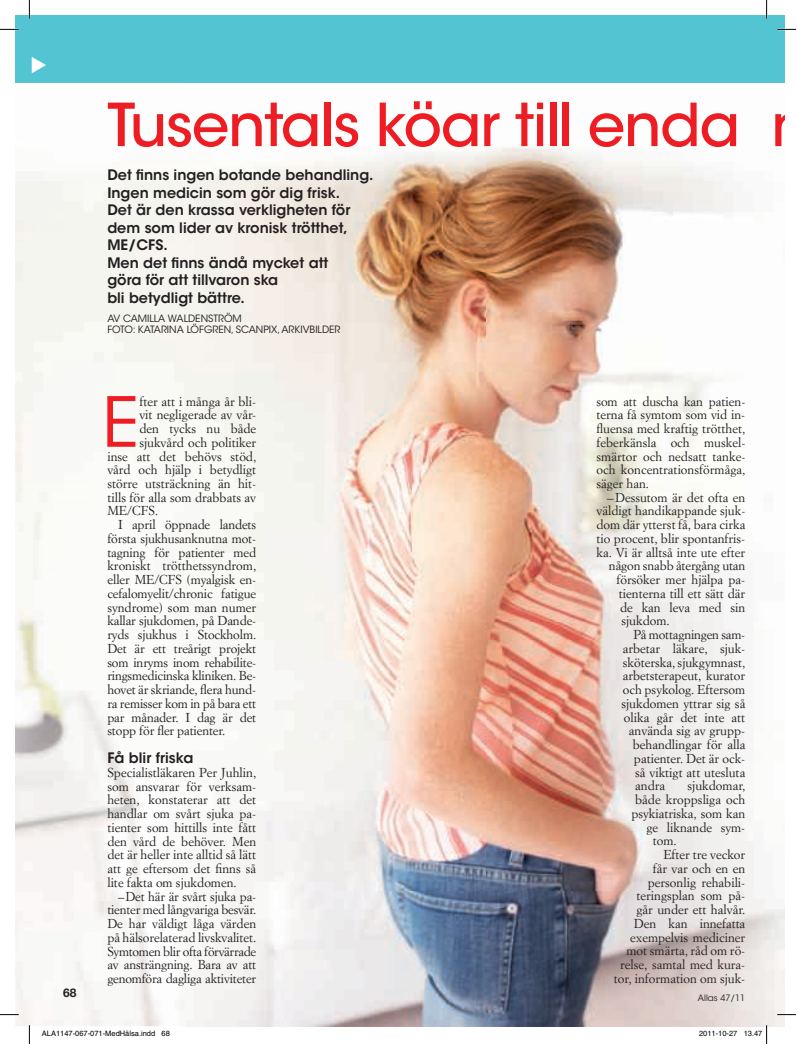
<style>
.page{position:relative;width:796px;height:1044px;background:#fff}
.page>*{position:absolute;margin:0;border:0;box-sizing:border-box;transform-origin:0 0}
.t1{font:68.5px "ITC Avant Garde Std";color:#ee1d23}
.t2{font:500 58.75px "ITC Avant Garde Std";letter-spacing:-.02em;color:#ee1d23}
.t3{font:600 14.38px/17.5px "ITC Avant Garde Std";color:#231f20}
.t4{font:12.75px/13.8px "Simoncini Garamond Std";color:#231f20;text-align:justify}
.t5{font:700 12px "Helvetica Neue LT Std";color:#231f20}
.t6{font:10px/10.6px "ITC Avant Garde Std";color:#231f20}
.t7{font:8.75px "ITC Avant Garde Std";color:#231f20}
.t8{font:7.5px "Helvetica";color:#000}
</style>
<div class="page">
<img style="left:15px;top:147px;width:770px;height:879px">
<div style="left:15px;top:15px;width:769px;height:67px;background:#53c5d2"></div>
<svg style="left:0;top:29px;width:19px;height:1px"></svg>
<svg style="left:777px;top:29px;width:19px;height:1px"></svg>
<svg style="left:0;top:1014px;width:19px;height:1px"></svg>
<svg style="left:777px;top:1014px;width:19px;height:1px"></svg>
<svg style="left:29px;top:0;width:1px;height:19px"></svg>
<svg style="left:29px;top:1025px;width:1px;height:19px"></svg>
<svg style="left:766px;top:0;width:1px;height:19px"></svg>
<svg style="left:744px;top:1025px;width:23px;height:19px"></svg>
<p class="t2" style="left:107px;top:103px;width:634px">Tusentals köar till enda</p>
<p class="t5" style="left:63px;top:986px;width:15px">68</p>
<p class="t3" style="left:107px;top:168px;width:268px">Det finns ingen botande behandling.<br>Ingen medicin som gör dig frisk.<br>Det är den krassa verkligheten för dem som lider av kronisk trötthet,<br>ME/CFS.<br>Men det finns ändå mycket att<br>göra för att tillvaron ska<br>bli betydligt bättre.</p>
<p class="t6" style="left:107px;top:314px;width:235px">AV CAMILLA WALDENSTRÖM<br>FOTO: KATARINA LÖFGREN, SCANPIX, ARKIVBILDER</p>
<p class="t1" style="left:102px;top:383px;width:39px">E</p>
<p class="t4" style="left:139px;top:395px;width:118px">fter att i många år bli-</p>
<p class="t4" style="left:139px;top:409px;width:118px">vit negligerade av vår-</p>
<p class="t4" style="left:139px;top:423px;width:118px">den tycks nu både</p>
<p class="t4" style="left:139px;top:436px;width:118px">sjukvård och politiker</p>
<p class="t4" style="left:107px;top:450px;width:150px">inse att det behövs stöd,</p>
<p class="t4" style="left:107px;top:464px;width:150px">vård och hjälp i betydligt</p>
<p class="t4" style="left:107px;top:478px;width:150px">större utsträckning än hit-</p>
<p class="t4" style="left:107px;top:491px;width:150px">tills för alla som drabbats av</p>
<p class="t4" style="left:107px;top:505px;width:52px">ME/CFS.</p>
<p class="t4" style="left:118px;top:519px;width:140px">I april öppnade landets</p>
<p class="t4" style="left:107px;top:533px;width:150px">första sjukhusanknutna mot-</p>
<p class="t4" style="left:107px;top:546px;width:150px">tagning för patienter med</p>
<p class="t4" style="left:107px;top:560px;width:150px">kroniskt trötthetssyndrom,</p>
<p class="t4" style="left:107px;top:574px;width:150px">eller ME/CFS (myalgisk en-</p>
<p class="t4" style="left:107px;top:588px;width:150px">cefalomyelit/chronic fatigue</p>
<p class="t4" style="left:107px;top:601px;width:150px">syndrome) som man numer</p>
<p class="t4" style="left:107px;top:615px;width:150px">kallar sjukdomen, på Dande-</p>
<p class="t4" style="left:107px;top:629px;width:150px">ryds sjukhus i Stockholm.</p>
<p class="t4" style="left:107px;top:642px;width:150px">Det är ett treårigt projekt</p>
<p class="t4" style="left:107px;top:656px;width:150px">som inryms inom rehabilite-</p>
<p class="t4" style="left:107px;top:670px;width:150px">ringsmedicinska kliniken. Be-</p>
<p class="t4" style="left:107px;top:684px;width:150px">hovet är skriande, flera hund-</p>
<p class="t4" style="left:107px;top:697px;width:150px">ra remisser kom in på bara ett</p>
<p class="t4" style="left:107px;top:711px;width:150px">par månader. I dag är det</p>
<p class="t4" style="left:107px;top:725px;width:119px">stopp för fler patienter.</p>
<p class="t3" style="left:107px;top:750px;width:88px">Få blir friska</p>
<p class="t4" style="left:107px;top:766px;width:150px">Specialistläkaren Per Juhlin, som ansvarar för verksam&shy;heten, konstaterar att det handlar om svårt sjuka pa&shy;tienter som hittills inte fått den vård de behöver. Men det är heller inte alltid så lätt att ge eftersom det finns så lite fakta om sjukdomen.</p>
<p class="t4" style="left:107px;top:890px;width:150px;text-indent:11px">– Det här är svårt sjuka pa&shy;tienter med långvariga besvär.<br>De har väldigt låga värden på hälsorelaterad livskvalitet.<br>Symtomen blir ofta förvärrade av ansträngning. Bara av att genomföra dagliga aktiviteter</p>
<p class="t4" style="left:596px;top:395px;width:150px">som att duscha kan patien&shy;terna få symtom som vid in&shy;fluensa med kraftig trötthet, feberkänsla och muskel&shy;smärtor och nedsatt tanke&shy;och koncentrationsförmåga, säger han.</p>
<p class="t4" style="left:607px;top:491px;width:140px">– Dessutom är det ofta en</p>
<p class="t4" style="left:596px;top:505px;width:150px">väldigt handikappande sjuk-</p>
<p class="t4" style="left:596px;top:519px;width:150px">dom där ytterst få, bara cirka</p>
<p class="t4" style="left:596px;top:533px;width:150px">tio procent, blir spontanfris-</p>
<p class="t4" style="left:596px;top:546px;width:150px">ka. Vi är alltså inte ute efter</p>
<p class="t4" style="left:609px;top:560px;width:138px">någon snabb återgång utan</p>
<p class="t4" style="left:616px;top:574px;width:130px">försöker mer hjälpa pa-</p>
<p class="t4" style="left:619px;top:588px;width:128px">tienterna till ett sätt där</p>
<p class="t4" style="left:620px;top:601px;width:127px">de kan leva med sin</p>
<p class="t4" style="left:621px;top:615px;width:50px">sjukdom.</p>
<p class="t4" style="left:633px;top:629px;width:113px">På mottagningen sam-</p>
<p class="t4" style="left:623px;top:642px;width:124px">arbetar läkare, sjuk-</p>
<p class="t4" style="left:623px;top:656px;width:124px">sköterska, sjukgymnast,</p>
<p class="t4" style="left:623px;top:670px;width:124px">arbetsterapeut, kurator</p>
<p class="t4" style="left:623px;top:684px;width:124px">och psykolog. Eftersom</p>
<p class="t4" style="left:621px;top:697px;width:125px">sjukdomen yttrar sig så</p>
<p class="t4" style="left:624px;top:711px;width:123px">olika går det inte att</p>
<p class="t4" style="left:629px;top:725px;width:118px">använda sig av grupp-</p>
<p class="t4" style="left:633px;top:739px;width:114px">behandlingar för alla</p>
<p class="t4" style="left:634px;top:752px;width:113px">patienter. Det är ock-</p>
<p class="t4" style="left:635px;top:766px;width:112px">så viktigt att utesluta</p>
<p class="t4" style="left:635px;top:780px;width:31px">andra</p>
<p class="t4" style="left:687px;top:780px;width:59px">sjukdomar,</p>
<p class="t4" style="left:635px;top:794px;width:112px">både kroppsliga och</p>
<p class="t4" style="left:631px;top:807px;width:115px">psykiatriska, som kan</p>
<p class="t4" style="left:646px;top:821px;width:100px">ge liknande sym-</p>
<p class="t4" style="left:653px;top:835px;width:25px">tom.</p>
<p class="t4" style="left:663px;top:849px;width:83px">Efter tre veckor</p>
<p class="t4" style="left:653px;top:862px;width:94px">får var och en en</p>
<p class="t4" style="left:648px;top:876px;width:99px">personlig rehabili-</p>
<p class="t4" style="left:636px;top:890px;width:110px">teringsplan som på-</p>
<p class="t4" style="left:636px;top:904px;width:110px">går under ett halvår.</p>
<p class="t4" style="left:634px;top:917px;width:113px">Den kan innefatta</p>
<p class="t4" style="left:630px;top:931px;width:117px">ex empelvis mediciner</p>
<p class="t4" style="left:626px;top:945px;width:120px">mot smärta, råd om rö-</p>
<p class="t4" style="left:620px;top:959px;width:127px">relse, samtal med kura-</p>
<p class="t4" style="left:614px;top:972px;width:133px">tor, information om sjuk-</p>
<p class="t7" style="left:698px;top:993px;width:49px">Allas 47/11</p>
<p class="t8" style="left:42px;top:1029px;width:129px">ALA1147-067-071-MedHälsa.indd 68</p>
<p class="t8" style="left:699px;top:1029px;width:65px">2011-10-27 13.47</p>
</div>
